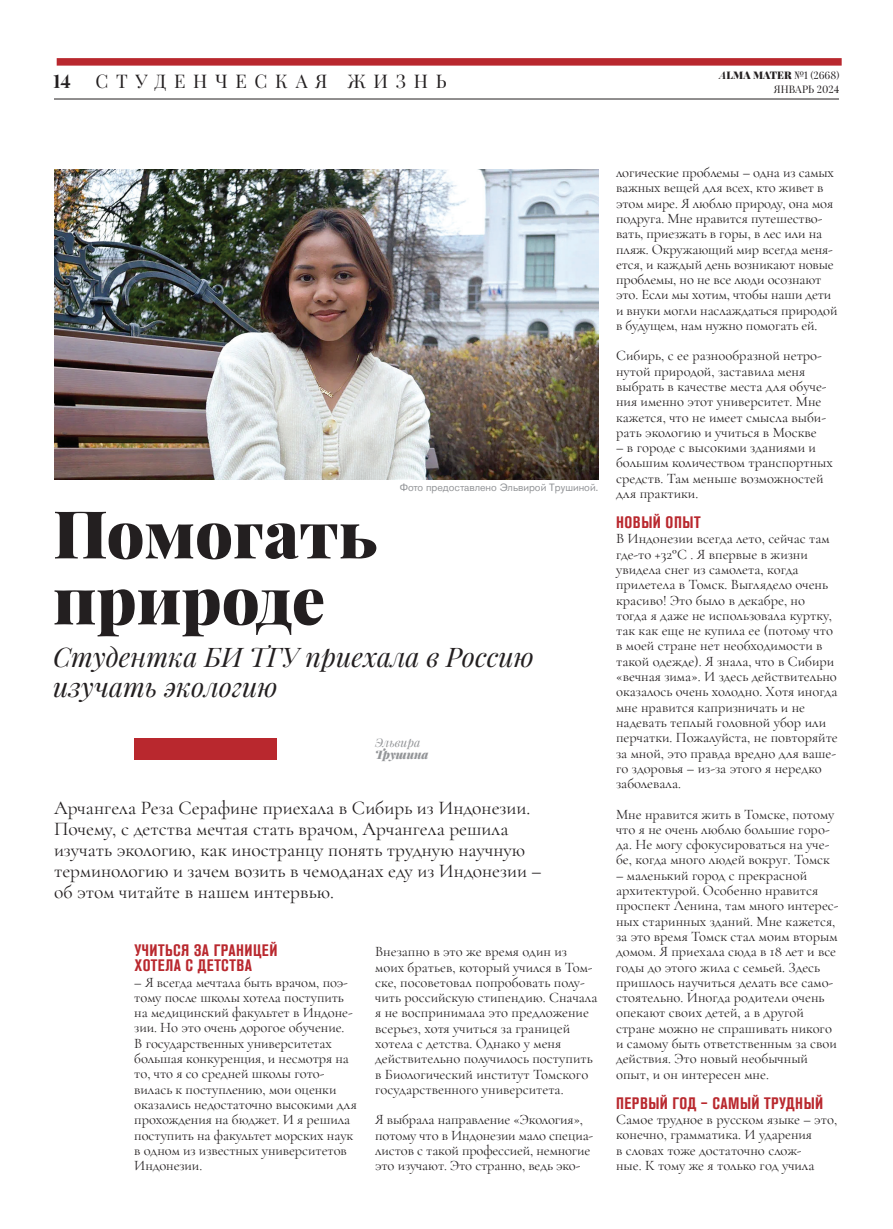
<style>
.page{position:relative;width:893px;height:1229px;background:#fff}
.page>*{position:absolute;margin:0;border:0;box-sizing:border-box;transform-origin:0 0}
.Alma_head_50{font:900 66px/66px "Playfair Display";color:#231f20}
.Alma_Subhead_22{font:italic 27px/30px "Playfair Display";color:#231f20}
.Alma_lead{font:19.5px/21px "Cormorant Garamond";color:#231f20}
.t1{font:18.75px "Playfair Display";letter-spacing:.41em;color:#231f20}
.t2{font:700 18.75px "Playfair Display";color:#231f20}
.Amla_inner_head{font:700 condensed 16.5px/15px "Akzidenz Grotesk Pro";letter-spacing:.03em;color:#b9282e}
.Alma_body{font:14.55px/15.3px "Cormorant Garamond";color:#231f20}
.Alma_Author{font:italic 12px/12px "Playfair Display";color:#939598}
.Alma_Photo_Author{font:10.5px "Akzidenz Grotesk Pro";color:#939598}
.t3{font:900 10.5px "Playfair Display";letter-spacing:.01em;color:#231f20}
.t4{font:10.5px "Playfair Display";letter-spacing:.01em;color:#231f20}
.s1{font-weight:700;font-style:italic}
.s2{font-weight:400}
.s3{font-weight:900}
</style>
<div class="page">
<div style="left:57px;top:58px;width:785px;height:8px;background:#b9282e"></div>
<hr style="left:54px;top:99px;width:785px;height:1px;background:#231f20">
<img style="left:54px;top:169px;width:544px;height:311px">
<div style="left:134px;top:738px;width:143px;height:21px;background:#b9282e"></div>
<p class="t2" style="left:53px;top:70px;width:19px">14</p>
<p class="t1" style="left:95px;top:69px;width:353px">СТУДЕНЧЕСКАЯ ЖИЗНЬ</p>
<p class="t3" style="left:719px;top:69px;width:121px"><span class="s1">A</span>LMA MATER <span class="s2">№1 (2668)</span></p>
<p class="t4" style="left:774px;top:83px;width:67px">ЯНВАРЬ 2024</p>
<p class="Alma_Photo_Author" style="left:400px;top:481px;width:200px">Фото предоставлено Эльвирой Трушиной.</p>
<p class="Alma_head_50" style="left:53px;top:500px;width:326px">Помогать природе</p>
<p class="Alma_Subhead_22" style="left:53px;top:641px;width:482px">Студентка БИ ТГУ приехала в Россию изучать экологию</p>
<p class="Alma_Author" style="left:375px;top:736px;width:55px">Эльвира<br><span class="s3">Трушина</span></p>
<p class="Alma_lead" style="left:54px;top:797px;width:489px">Арчангела Реза Серафине приехала в Сибирь из Индонезии.<br>Почему, с детства мечтая стать врачом, Арчангела решила изучать экологию, как иностранцу понять трудную научную терминологию и зачем возить в чемоданах еду из Индонезии – об этом читайте в нашем интервью.</p>
<p class="Amla_inner_head" style="left:134px;top:943px;width:145px">УЧИТЬСЯ ЗА ГРАНИЦЕЙ<br>ХОТЕЛА С ДЕТСТВА</p>
<p class="Alma_body" style="left:134px;top:974px;width:224px">– Я всегда мечтала быть врачом, поэ&shy;тому после школы хотела поступить на медицинский факультет в Индоне&shy;зии. Но это очень дорогое обучение.<br>В государственных университетах большая конкуренция, и несмотря на то, что я со средней школы гото&shy;вилась к поступлению, мои оценки оказались недостаточно высокими для прохождения на бюджет. И я решила поступить на факультет морских наук в одном из известных университетов<br>Индонезии.</p>
<p class="Alma_body" style="left:375px;top:944px;width:224px">Внезапно в это же время один из моих братьев, который учился в Том&shy;ске, посоветовал попробовать полу&shy;чить российскую стипендию. Сначала я не воспринимала это предложение всерьез, хотя учиться за границей хотела с детства. Однако у меня действительно получилось поступить в Биологический институт Томского государственного университета.</p>
<p class="Alma_body" style="left:375px;top:1112px;width:220px">Я выбрала направление «Экология», потому что в Индонезии мало специа&shy;листов с такой профессией, немногие это изучают. Это странно, ведь эко-</p>
<p class="Alma_body" style="left:616px;top:165px;width:223px">логические проблемы – одна из самых важных вещей для всех, кто живет в этом мире. Я люблю природу, она моя подруга. Мне нравится путешество&shy;вать, приезжать в горы, в лес или на пляж. Окружающий мир всегда меня&shy;ется, и каждый день возникают новые проблемы, но не все люди осознают это. Если мы хотим, чтобы наши дети и внуки могли наслаждаться природой в будущем, нам нужно помогать ей.</p>
<p class="Alma_body" style="left:616px;top:348px;width:212px">Сибирь, с ее разнообразной нетро&shy;нутой природой, заставила меня выбрать в качестве места для обуче&shy;ния именно этот университет. Мне кажется, что не имеет смысла выби&shy;рать экологию и учиться в Москве</p>
<p class="Alma_body" style="left:616px;top:440px;width:218px">– в городе с высокими зданиями и большим количеством транспортных средств. Там меньше возможностей для практики.</p>
<p class="Amla_inner_head" style="left:616px;top:514px;width:86px">НОВЫЙ ОПЫТ</p>
<p class="Alma_body" style="left:616px;top:531px;width:223px">В Индонезии всегда лето, сейчас там где-то +32°C . Я впервые в жизни увидела снег из самолета, когда прилетела в Томск. Выглядело очень красиво! Это было в декабре, но тогда я даже не использовала куртку, так как еще не купила ее (потому что в моей стране нет необходимости в такой одежде). Я знала, что в Сибири «вечная зима». И здесь действительно оказалось очень холодно. Хотя иногда мне нравится капризничать и не надевать теплый головной убор или перчатки. Пожалуйста, не повторяйте за мной, это правда вредно для ваше&shy;го здоровья – из-за этого я нередко заболевала.</p>
<p class="Alma_body" style="left:616px;top:806px;width:220px">Мне нравится жить в Томске, потому что я не очень люблю большие горо&shy;да. Не могу сфокусироваться на уче&shy;бе, когда много людей вокруг. Томск</p>
<p class="Alma_body" style="left:616px;top:867px;width:224px">– маленький город с прекрасной архитектурой. Особенно нравится проспект Ленина, там много интерес&shy;ных старинных зданий. Мне кажется, за это время Томск стал моим вторым домом. Я приехала сюда в 18 лет и все годы до этого жила с семьей. Здесь пришлось научиться делать все само&shy;стоятельно. Иногда родители очень опекают своих детей, а в другой стране можно не спрашивать никого и самому быть ответственным за свои действия. Это новый необычный опыт, и он интересен мне.</p>
<p class="Amla_inner_head" style="left:616px;top:1095px;width:209px">ПЕРВЫЙ ГОД – САМЫЙ ТРУДНЫЙ</p>
<p class="Alma_body" style="left:616px;top:1111px;width:223px">Самое трудное в русском языке – это, конечно, грамматика. И ударения<br>в словах тоже достаточно слож-<br>ные. К тому же я только год учила</p>
</div>
